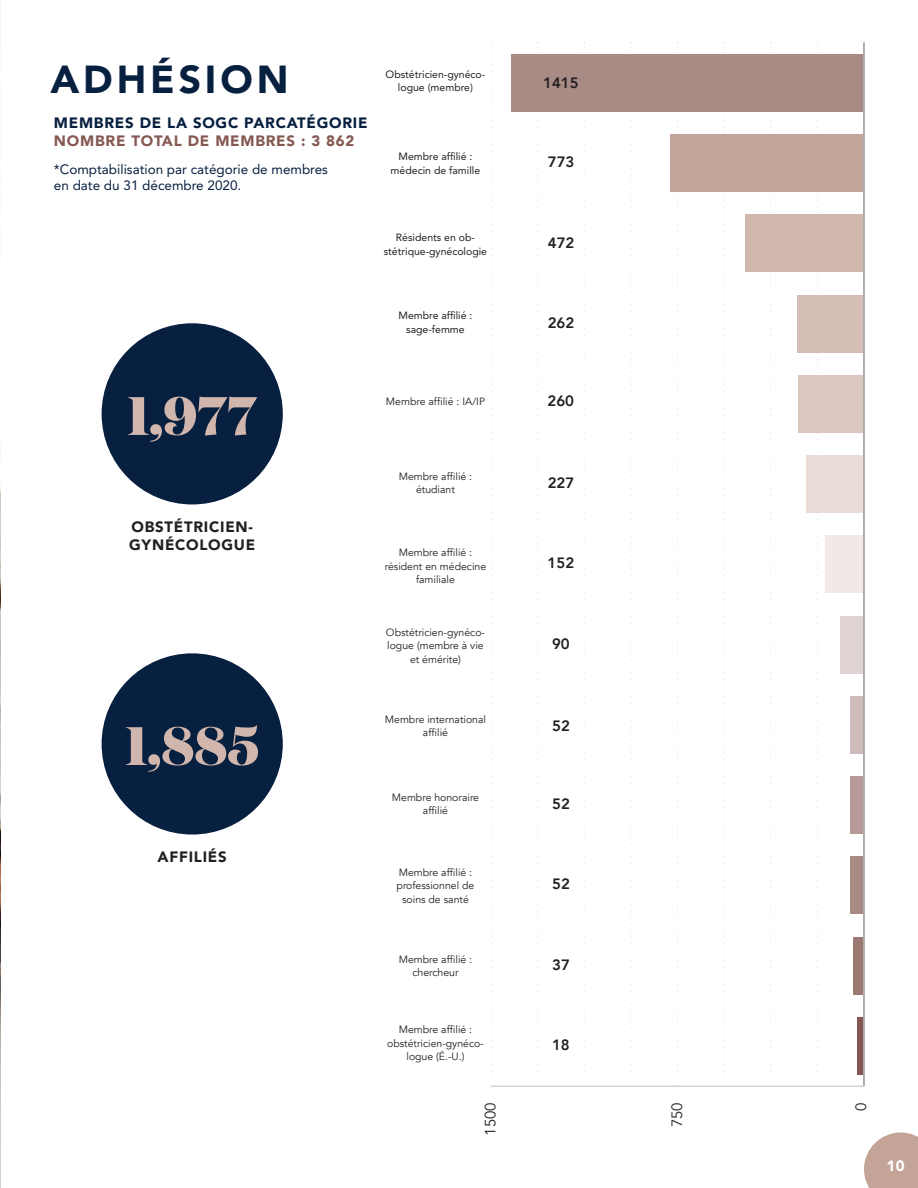
<style>
.page{position:relative;width:918px;height:1188px;background:#fff}
.page>*{position:absolute;margin:0;border:0;box-sizing:border-box;transform-origin:0 0}
.Stats_Number{font:800 54px "Domaine Display";letter-spacing:.01em;color:#d0b6ac}
.t1{font:900 39px "Avenir";letter-spacing:.1em;color:#082040}
.t2{font:800 15px "Avenir";color:#231f20}
.Subheader_White_Cent{font:900 15px/18px "Avenir";letter-spacing:.05em;color:#231f20}
.Main_Subhead_-_Av__B{font:900 15px "Avenir";letter-spacing:.05em;color:#082040}
.Main_Subhead_-_Av__B-2{font:900 15px "Avenir";letter-spacing:.05em;color:#855852}
.t3{font:15px "Avenir";color:#231f20}
.t4{font:900 15px "Avenir";color:#fff}
.Subhead_2_-_Av__Hev1{font:13.5px "Avenir LT Std";color:#082040}
.t5{font:10.5px/13.5px "Avenir";color:#231f20;text-align:center}
.t6{font:10.5px/13.5px "Avenir LT Std";color:#231f20;text-align:center}
</style>
<div class="page">
<hr style="left:0;top:0;width:1px;height:1188px;background:#082040">
<hr style="left:491px;top:1086px;width:373px;height:1px;background:#d2d3d5">
<hr style="left:863px;top:43px;width:2px;height:1043px;background:#cecac8">
<svg style="left:677px;top:42px;width:1px;height:1030px"></svg>
<svg style="left:491px;top:42px;width:1px;height:1030px"></svg>
<svg style="left:817px;top:42px;width:1px;height:1030px"></svg>
<svg style="left:770px;top:42px;width:1px;height:1030px"></svg>
<svg style="left:724px;top:42px;width:1px;height:1030px"></svg>
<svg style="left:630px;top:42px;width:2px;height:1030px"></svg>
<svg style="left:584px;top:42px;width:1px;height:1030px"></svg>
<svg style="left:537px;top:42px;width:1px;height:1030px"></svg>
<div style="left:857px;top:1017px;width:6px;height:58px;background:#845752"></div>
<div style="left:854px;top:937px;width:9px;height:57px;background:#9d7974"></div>
<div style="left:850px;top:856px;width:13px;height:58px;background:#a98b86"></div>
<div style="left:850px;top:776px;width:13px;height:58px;background:#b59a98"></div>
<div style="left:850px;top:696px;width:13px;height:58px;background:#cdbcba"></div>
<div style="left:841px;top:616px;width:22px;height:57px;background:#e0d4d2"></div>
<div style="left:825px;top:535px;width:38px;height:58px;background:#f0e9e6"></div>
<div style="left:807px;top:455px;width:56px;height:58px;background:#e9dbd5"></div>
<div style="left:798px;top:375px;width:65px;height:58px;background:#dbc7bf"></div>
<div style="left:798px;top:295px;width:65px;height:57px;background:#d4beb6"></div>
<div style="left:746px;top:214px;width:117px;height:58px;background:#d0b7ad"></div>
<div style="left:671px;top:134px;width:192px;height:58px;background:#c3a498"></div>
<div style="left:511px;top:54px;width:352px;height:58px;background:#a98b86"></div>
<div style="left:102px;top:653px;width:181px;height:182px;background:#082040;border-radius:50%"></div>
<div style="left:102px;top:323px;width:181px;height:181px;background:#082040;border-radius:50%"></div>
<svg style="left:864px;top:1133px;width:54px;height:55px;background:#caada2"></svg>
<p class="t1" style="left:50px;top:46px;width:240px">ADHÉSION</p>
<p class="Main_Subhead_-_Av__B" style="left:54px;top:110px;width:315px">MEMBRES DE LA SOGC PARCATÉGORIE</p>
<p class="Main_Subhead_-_Av__B-2" style="left:54px;top:128px;width:302px">NOMBRE TOTAL DE MEMBRES : 3 862</p>
<p class="Subhead_2_-_Av__Hev1" style="left:54px;top:162px;width:276px">*Comptabilisation par catégorie de membres</p>
<p class="Subhead_2_-_Av__Hev1" style="left:54px;top:178px;width:189px">en date du 31 décembre 2020.</p>
<p class="t6" style="left:386px;top:67px;width:101px">Obstétricien-gynéco&shy;logue (membre)</p>
<p class="t6" style="left:391px;top:150px;width:91px">Membre affilié : médecin de famille</p>
<p class="t6" style="left:384px;top:231px;width:105px">Résidents en ob&shy;stétrique-gynécologie</p>
<p class="t6" style="left:399px;top:309px;width:75px">Membre affilié : sage-femme</p>
<p class="Stats_Number" style="left:127px;top:380px;width:131px">1,977</p>
<p class="Subheader_White_Cent" style="left:129px;top:517px;width:128px">OBSTÉTRICIEN-<br>GYNÉCOLOGUE</p>
<p class="Stats_Number" style="left:125px;top:710px;width:135px">1,885</p>
<p class="Subheader_White_Cent" style="left:158px;top:847px;width:71px">AFFILIÉS</p>
<p class="t5" style="left:386px;top:394px;width:101px">Membre affilié : IA/IP</p>
<p class="t5" style="left:399px;top:469px;width:75px">Membre affilié : étudiant</p>
<p class="t5" style="left:385px;top:546px;width:103px">Membre affilié : résident en médecine familiale</p>
<p class="t5" style="left:386px;top:625px;width:101px">Obstétricien-gynéco&shy;logue (membre à vie et émérite)</p>
<p class="t5" style="left:385px;top:712px;width:103px">Membre international affilié</p>
<p class="t5" style="left:392px;top:790px;width:89px">Membre honoraire affilié</p>
<p class="t5" style="left:397px;top:865px;width:79px">Membre affilié : professionnel de soins de santé</p>
<p class="t5" style="left:399px;top:952px;width:75px">Membre affilié : chercheur</p>
<p class="t5" style="left:387px;top:1023px;width:98px">Membre affilié : obstétricien-gynéco&shy;logue (É.-U.)</p>
<h3 class="t3" style="left:482px;top:1136px;width:35px;rotate:-90deg">1500</h3>
<h3 class="t2" style="left:543px;top:71px;width:37px">1415</h3>
<h3 class="t2" style="left:548px;top:150px;width:28px">773</h3>
<h3 class="t2" style="left:548px;top:231px;width:28px">472</h3>
<h3 class="t2" style="left:548px;top:311px;width:28px">262</h3>
<h3 class="t2" style="left:548px;top:389px;width:28px">260</h3>
<h3 class="t2" style="left:548px;top:471px;width:28px">227</h3>
<h3 class="t2" style="left:548px;top:551px;width:28px">152</h3>
<h3 class="t2" style="left:552px;top:632px;width:19px">90</h3>
<h3 class="t2" style="left:552px;top:714px;width:19px">52</h3>
<h3 class="t2" style="left:552px;top:792px;width:19px">52</h3>
<h3 class="t2" style="left:552px;top:873px;width:19px">52</h3>
<h3 class="t2" style="left:552px;top:953px;width:19px">37</h3>
<h3 class="t2" style="left:552px;top:1033px;width:19px">18</h3>
<h3 class="t3" style="left:668px;top:1127px;width:26px;rotate:-90deg">750</h3>
<h3 class="t3" style="left:852px;top:1111px;width:10px;rotate:-90deg">0</h3>
<h3 class="t4" style="left:886px;top:1153px;width:20px">10</h3>
</div>
